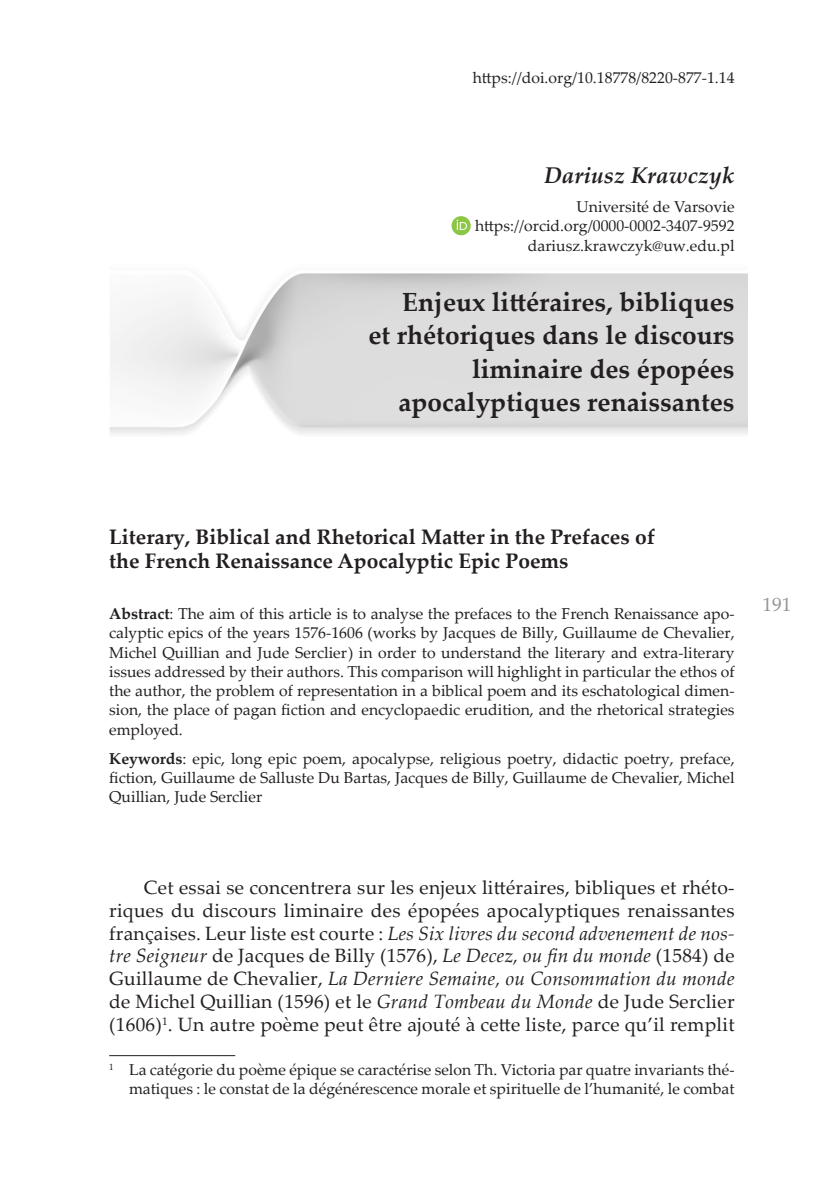
<style>
.page{position:relative;width:819px;height:1181px;background:#fff}
.page>*{position:absolute;margin:0;border:0;box-sizing:border-box;transform-origin:0 0}
.tytul_01{font:700 26.25px/33.2px "Palatino Linotype";color:#231f20;text-align:right}
.autor{font:italic 700 22.75px "Palatino Linotype";color:#231f20}
.tytul_03{font:700 21px/24.5px "Palatino Linotype";color:#231f20}
.tekstowy{font:19.25px/22.9px "Palatino Linotype";letter-spacing:.015em;color:#231f20;text-align:justify}
.t1{font:19.25px "Palatino Linotype";color:#939598}
.notka_b{font:15.75px/19.2px "Palatino Linotype";color:#231f20;text-align:justify}
.przypisowy{font:15.75px/19.2px "Palatino Linotype";color:#231f20;text-align:right}
.afiliacja{font:15.75px "Palatino Linotype";color:#231f20}
.s1{font-weight:700}
.s2{font-style:italic}
</style>
<div class="page">
<svg style="left:451px;top:216px;width:19px;height:19px"></svg>
<hr style="left:109px;top:1055px;width:126px;height:1px;background:#231f20">
<p class="afiliacja" style="left:472px;top:67px;width:263px">https://doi.org/10.18778/8220-877-1.14</p>
<p class="autor" style="left:544px;top:159px;width:192px">Dariusz Krawczyk</p>
<p class="afiliacja" style="left:576px;top:195px;width:159px">Université de Varsovie</p>
<p class="afiliacja" style="left:475px;top:215px;width:261px">https://orcid.org/0000-0002-3407-9592</p>
<p class="afiliacja" style="left:528px;top:234px;width:208px">dariusz.krawczyk@uw.edu.pl</p>
<p class="tytul_01" style="left:368px;top:284px;width:367px">Enjeux littéraires, bibliques<br>et rhétoriques dans le discours liminaire des épopées apocalyptiques renaissantes</p>
<p class="tytul_03" style="left:109px;top:524px;width:547px">Literary, Biblical and Rhetorical Matter in the Prefaces of the French Renaissance Apocalyptic Epic Poems</p>
<p class="notka_b" style="left:109px;top:603px;width:627px"><span class="s1">Abstract</span>: The aim of this article is to analyse the prefaces to the French Renaissance apo&shy;calyptic epics of the years 1576-1606 (works by Jacques de Billy, Guillaume de Chevalier, Michel Quillian and Jude Serclier) in order to understand the literary and extra-literary issues addressed by their authors. This comparison will highlight in particular the ethos of the author, the problem of representation in a biblical poem and its eschatological dimen&shy;sion, the place of pagan fiction and encyclopaedic erudition, and the rhetorical strategies employed.</p>
<p class="notka_b" style="left:109px;top:748px;width:627px"><span class="s1">Keywords</span>: epic, long epic poem, apocalypse, religious poetry, didactic poetry, preface, fiction, Guillaume de Salluste Du Bartas, Jacques de Billy, Guillaume de Chevalier, Michel Quillian, Jude Serclier</p>
<p class="t1" style="left:762px;top:591px;width:30px">191</p>
<p class="tekstowy" style="left:109px;top:875px;width:627px;text-indent:35px">Cet essai se concentrera sur les enjeux littéraires, bibliques et rhéto&shy;riques du discours liminaire des épopées apocalyptiques renaissantes françaises. Leur liste est courte : <span class="s2">Les Six livres du second advenement de nos&shy;tre Seigneur</span> de Jacques de Billy (1576), <span class="s2">Le Decez, ou fin du monde</span> (1584) de Guillaume de Chevalier, <span class="s2">La Derniere Semaine, ou Consommation du monde </span>de Michel Quillian (1596) et le <span class="s2">Grand Tombeau du Monde</span> de Jude Serclier (1606)<sup>1</sup>. Un autre poème peut être ajouté à cette liste, parce qu’il remplit</p>
<p class="przypisowy" style="left:109px;top:1059px;width:627px"><sup>1</sup> La catégorie du poème épique se caractérise selon Th. Victoria par quatre invariants thé&shy;matiques : le constat de la dégénérescence morale et spirituelle de l’humanité, le combat</p>
</div>
